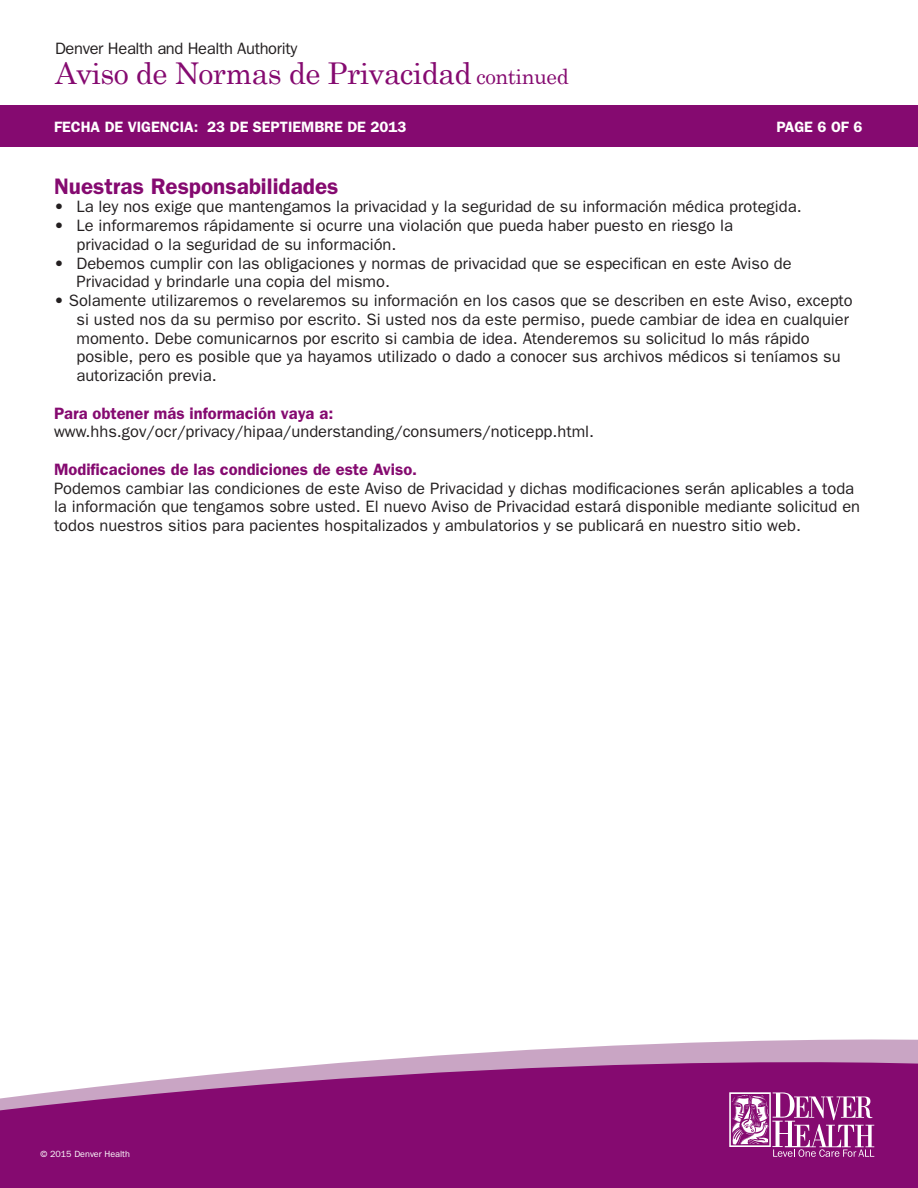
<style>
.page{position:relative;width:918px;height:1188px;background:#fff}
.page>*{position:absolute;margin:0;border:0;box-sizing:border-box;transform-origin:0 0}
.t1{font:30px "Century Schoolbook";letter-spacing:-.02em;color:#850a70}
.t2{font:600 22.5px "Franklin Gothic";color:#850a70}
.t3{font:16.5px/18.8px "Franklin Gothic";color:#231f20}
.t4{font:600 16.5px "Franklin Gothic";color:#850a70}
.t5{font:16.5px "Franklin Gothic";letter-spacing:-.02em;color:#231f20}
.t6{font:600 15px "Franklin Gothic";color:#fff}
.t7{font:9px "Franklin Gothic";color:#fff}
.s1{font-size:21px}
</style>
<div class="page">
<div style="left:0;top:106px;width:918px;height:41px;background:#850a70"></div>
<svg style="left:0;top:1039px;width:918px;height:149px;background:#9f408f"></svg>
<svg style="left:729px;top:1092px;width:145px;height:65px"></svg>
<p class="t5" style="left:55px;top:39px;width:244px">Denver Health and Health Authority</p>
<p class="t1" style="left:55px;top:55px;width:515px">Aviso de Normas de Privacidad <span class="s1">continued</span></p>
<p class="t6" style="left:54px;top:118px;width:354px">FECHA DE VIGENCIA: 23 DE SEPTIEMBRE DE 2013</p>
<p class="t6" style="left:776px;top:118px;width:88px">PAGE 6 OF 6</p>
<p class="t2" style="left:54px;top:173px;width:286px">Nuestras Responsabilidades</p>
<p class="t3" style="left:54px;top:197px;width:749px">• La ley nos exige que mantengamos la privacidad y la seguridad de su información médica protegida.</p>
<p class="t3" style="left:54px;top:216px;width:681px">• Le informaremos rápidamente si ocurre una violación que pueda haber puesto en riesgo la</p>
<p class="t3" style="left:77px;top:235px;width:321px">privacidad o la seguridad de su información.</p>
<p class="t3" style="left:54px;top:253px;width:739px">• Debemos cumplir con las obligaciones y normas de privacidad que se especifican en este Aviso de</p>
<p class="t3" style="left:77px;top:272px;width:315px">Privacidad y brindarle una copia del mismo.</p>
<p class="t3" style="left:54px;top:291px;width:800px">• Solamente utilizaremos o revelaremos su información en los casos que se describen en este Aviso, excepto</p>
<p class="t3" style="left:77px;top:310px;width:774px">si usted nos da su permiso por escrito. Si usted nos da este permiso, puede cambiar de idea en cualquier</p>
<p class="t3" style="left:77px;top:328px;width:735px">momento. Debe comunicarnos por escrito si cambia de idea. Atenderemos su solicitud lo más rápido</p>
<p class="t3" style="left:77px;top:347px;width:766px">posible, pero es posible que ya hayamos utilizado o dado a conocer sus archivos médicos si teníamos su</p>
<p class="t3" style="left:77px;top:366px;width:142px">autorización previa.</p>
<p class="t4" style="left:54px;top:403px;width:281px">Para obtener más información vaya a:</p>
<p class="t3" style="left:54px;top:422px;width:542px">www.hhs.gov/ocr/privacy/hipaa/understanding/consumers/noticepp.html.</p>
<p class="t4" style="left:54px;top:460px;width:365px">Modificaciones de las condiciones de este Aviso.</p>
<p class="t3" style="left:54px;top:478px;width:808px">Podemos cambiar las condiciones de este Aviso de Privacidad y dichas modificaciones serán aplicables a toda la información que tengamos sobre usted. El nuevo Aviso de Privacidad estará disponible mediante solicitud en todos nuestros sitios para pacientes hospitalizados y ambulatorios y se publicará en nuestro sitio web.</p>
<p class="t7" style="left:40px;top:1149px;width:91px">© 2015 Denver Health</p>
</div>
